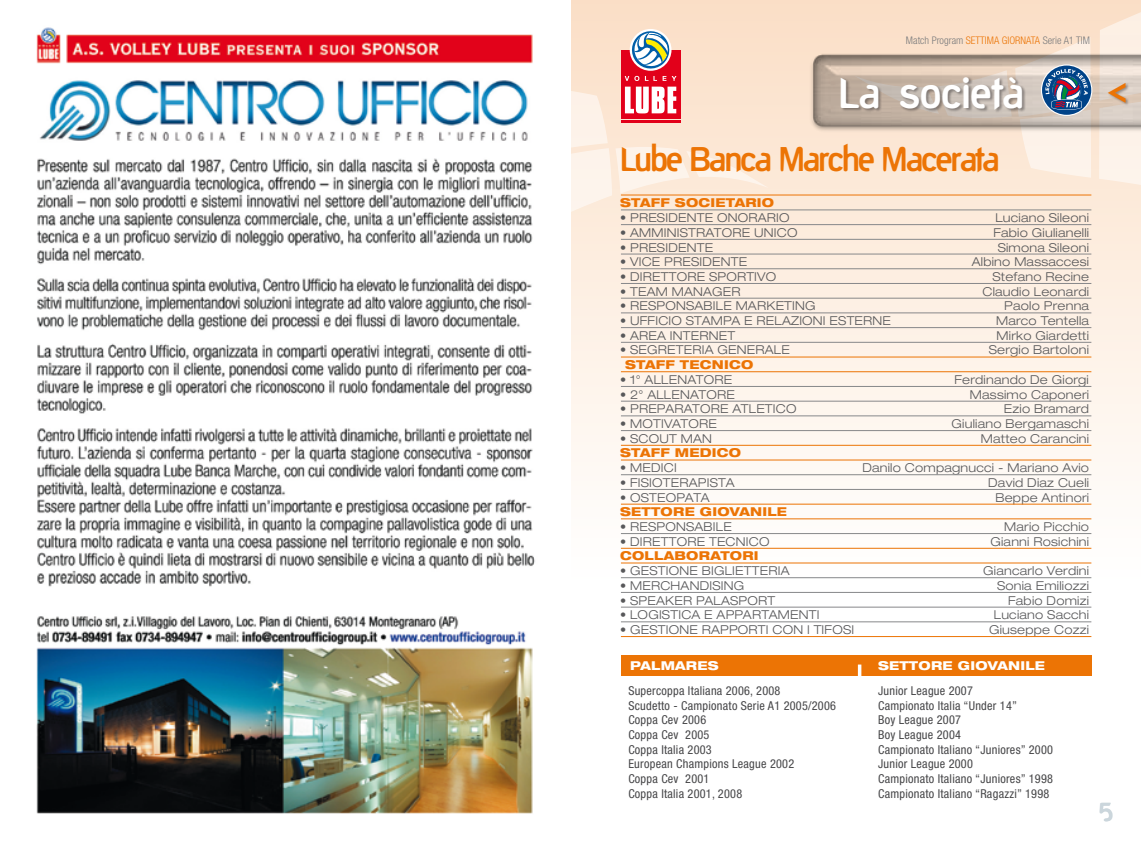
<style>
.page{position:relative;width:1141px;height:844px;background:#fff}
.page>*{position:absolute;margin:0;border:0;box-sizing:border-box;transform-origin:0 0}
.t1{font:700 42px "Decon Struct";color:#fff}
.t2{font:700 33.25px "Decon Struct";letter-spacing:-.05em;color:#ec7405}
.t3{font:700 26.25px "Decon Struct";color:#cbd6dc}
.t4{font:300 expanded 12.25px "Helvetica Neue";letter-spacing:.02em;color:#58585a}
.t5{font:condensed 12.25px/14.7px "Helvetica Neue";letter-spacing:.02em;color:#464648}
.t6{font:800 expanded 12.25px "Helvetica Neue";letter-spacing:.02em;color:#ec7405}
.t7{font:800 expanded 12.25px "Helvetica Neue";letter-spacing:.02em;color:#fff}
.t8{font:300 condensed 10.5px "Helvetica Neue";color:#797a7c}
.s1{color:#ec7405}
</style>
<div class="page">
<svg style="left:571px;top:0;width:570px;height:579px"></svg>
<img style="left:789px;top:37px;width:310px;height:107px">
<div style="left:841px;top:77px;width:185px;height:36px;background:#1a171b;opacity:.4"></div>
<svg style="left:854px;top:37px;width:237px;height:141px;background:#d3c5ba"></svg>
<hr style="left:621px;top:224px;width:470px;height:1px;background:#87888a">
<hr style="left:621px;top:209px;width:470px;height:1px;background:#87888a">
<hr style="left:621px;top:194px;width:470px;height:1px;background:#ec7405">
<hr style="left:621px;top:239px;width:470px;height:1px;background:#87888a">
<hr style="left:621px;top:254px;width:470px;height:1px;background:#87888a">
<hr style="left:621px;top:268px;width:470px;height:1px;background:#87888a">
<hr style="left:621px;top:283px;width:470px;height:1px;background:#87888a">
<hr style="left:621px;top:298px;width:470px;height:1px;background:#87888a">
<hr style="left:621px;top:312px;width:470px;height:1px;background:#87888a">
<hr style="left:621px;top:327px;width:470px;height:1px;background:#87888a">
<hr style="left:621px;top:342px;width:470px;height:1px;background:#87888a">
<hr style="left:621px;top:356px;width:470px;height:1px;background:#ec7405">
<hr style="left:621px;top:371px;width:470px;height:1px;background:#ec7405">
<hr style="left:621px;top:386px;width:470px;height:1px;background:#87888a">
<hr style="left:621px;top:401px;width:470px;height:1px;background:#87888a">
<hr style="left:621px;top:415px;width:470px;height:1px;background:#87888a">
<hr style="left:621px;top:430px;width:470px;height:1px;background:#87888a">
<hr style="left:621px;top:445px;width:470px;height:1px;background:#ec7405">
<hr style="left:621px;top:459px;width:470px;height:1px;background:#ec7405">
<hr style="left:621px;top:474px;width:470px;height:1px;background:#87888a">
<hr style="left:621px;top:489px;width:470px;height:1px;background:#87888a">
<hr style="left:621px;top:503px;width:470px;height:1px;background:#ec7405">
<hr style="left:621px;top:518px;width:470px;height:1px;background:#ec7405">
<hr style="left:621px;top:533px;width:470px;height:1px;background:#87888a">
<hr style="left:621px;top:547px;width:470px;height:1px;background:#ec7405">
<hr style="left:621px;top:562px;width:470px;height:1px;background:#ec7405">
<hr style="left:621px;top:577px;width:470px;height:1px;background:#87888a">
<hr style="left:621px;top:592px;width:470px;height:1px;background:#87888a">
<hr style="left:621px;top:606px;width:470px;height:1px;background:#87888a">
<hr style="left:621px;top:621px;width:470px;height:1px;background:#87888a">
<hr style="left:621px;top:636px;width:470px;height:1px;background:#ec7405">
<div style="left:621px;top:654px;width:470px;height:21px;background:#ec7405"></div>
<svg style="left:858px;top:664px;width:3px;height:11px"></svg>
<svg style="left:571px;top:29px;width:198px;height:197px;background:#f6d7ca"></svg>
<img style="left:36px;top:27px;width:499px;height:787px">
<svg style="left:1099px;top:0;width:42px;height:188px;background:#ebded2"></svg>
<p class="t8" style="left:906px;top:35px;width:185px">Match Program <span class="s1">SETTIMA GIORNATA</span> Serie A1 TIM</p>
<h1 class="t1" style="left:838px;top:70px;width:187px">La società</h1>
<h2 class="t2" style="left:620px;top:141px;width:381px">Lube Banca Marche Macerata</h2>
<p class="t6" style="left:620px;top:195px;width:156px">STAFF SOCIETARIO</p>
<p class="t4" style="left:620px;top:210px;width:171px">• PRESIDENTE ONORARIO</p>
<p class="t4" style="left:995px;top:210px;width:95px">Luciano Sileoni</p>
<p class="t4" style="left:620px;top:225px;width:179px">• AMMINISTRATORE UNICO</p>
<p class="t4" style="left:993px;top:225px;width:97px">Fabio Giulianelli</p>
<p class="t4" style="left:620px;top:240px;width:95px">• PRESIDENTE</p>
<p class="t4" style="left:998px;top:240px;width:93px">Simona Sileoni</p>
<p class="t4" style="left:620px;top:254px;width:129px">• VICE PRESIDENTE</p>
<p class="t4" style="left:972px;top:254px;width:119px">Albino Massaccesi</p>
<p class="t4" style="left:620px;top:269px;width:158px">• DIRETTORE SPORTIVO</p>
<p class="t4" style="left:992px;top:269px;width:98px">Stefano Recine</p>
<p class="t4" style="left:620px;top:284px;width:122px">• TEAM MANAGER</p>
<p class="t4" style="left:982px;top:284px;width:108px">Claudio Leonardi</p>
<p class="t4" style="left:620px;top:298px;width:197px">• RESPONSABILE MARKETING</p>
<p class="t4" style="left:1004px;top:298px;width:86px">Paolo Prenna</p>
<p class="t4" style="left:620px;top:313px;width:272px">• UFFICIO STAMPA E RELAZIONI ESTERNE</p>
<p class="t4" style="left:996px;top:313px;width:95px">Marco Tentella</p>
<p class="t4" style="left:620px;top:328px;width:117px">• AREA INTERNET</p>
<p class="t4" style="left:997px;top:328px;width:94px">Mirko Giardetti</p>
<p class="t4" style="left:620px;top:343px;width:171px">• SEGRETERIA GENERALE</p>
<p class="t4" style="left:989px;top:343px;width:102px">Sergio Bartoloni</p>
<p class="t6" style="left:625px;top:357px;width:130px">STAFF TECNICO</p>
<p class="t4" style="left:620px;top:372px;width:114px">• 1° ALLENATORE</p>
<p class="t4" style="left:954px;top:372px;width:136px">Ferdinando De Giorgi</p>
<p class="t4" style="left:620px;top:387px;width:116px">• 2° ALLENATORE</p>
<p class="t4" style="left:970px;top:387px;width:121px">Massimo Caponeri</p>
<p class="t4" style="left:620px;top:401px;width:178px">• PREPARATORE ATLETICO</p>
<p class="t4" style="left:1004px;top:401px;width:87px">Ezio Bramard</p>
<p class="t4" style="left:620px;top:416px;width:98px">• MOTIVATORE</p>
<p class="t4" style="left:952px;top:416px;width:139px">Giuliano Bergamaschi</p>
<p class="t4" style="left:620px;top:431px;width:93px">• SCOUT MAN</p>
<p class="t4" style="left:981px;top:431px;width:110px">Matteo Carancini</p>
<p class="t6" style="left:620px;top:445px;width:122px">STAFF MEDICO</p>
<p class="t4" style="left:620px;top:460px;width:58px">• MEDICI</p>
<p class="t4" style="left:862px;top:460px;width:228px">Danilo Compagnucci - Mariano Avio</p>
<p class="t4" style="left:620px;top:475px;width:116px">• FISIOTERAPISTA</p>
<p class="t4" style="left:988px;top:475px;width:102px">David Diaz Cueli</p>
<p class="t4" style="left:620px;top:490px;width:91px">• OSTEOPATA</p>
<p class="t4" style="left:995px;top:490px;width:95px">Beppe Antinori</p>
<p class="t6" style="left:620px;top:504px;width:168px">SETTORE GIOVANILE</p>
<p class="t4" style="left:620px;top:519px;width:113px">• RESPONSABILE</p>
<p class="t4" style="left:1004px;top:519px;width:86px">Mario Picchio</p>
<p class="t4" style="left:620px;top:534px;width:151px">• DIRETTORE TECNICO</p>
<p class="t4" style="left:990px;top:534px;width:100px">Gianni Rosichini</p>
<p class="t6" style="left:620px;top:548px;width:140px">COLLABORATORI</p>
<p class="t4" style="left:620px;top:563px;width:171px">• GESTIONE BIGLIETTERIA</p>
<p class="t4" style="left:983px;top:563px;width:107px">Giancarlo Verdini</p>
<p class="t4" style="left:620px;top:578px;width:126px">• MERCHANDISING</p>
<p class="t4" style="left:997px;top:578px;width:94px">Sonia Emiliozzi</p>
<p class="t4" style="left:620px;top:592px;width:157px">• SPEAKER PALASPORT</p>
<p class="t4" style="left:1008px;top:592px;width:82px">Fabio Domizi</p>
<p class="t4" style="left:620px;top:607px;width:201px">• LOGISTICA E APPARTAMENTI</p>
<p class="t4" style="left:994px;top:607px;width:97px">Luciano Sacchi</p>
<p class="t4" style="left:620px;top:622px;width:236px">• GESTIONE RAPPORTI CON I TIFOSI</p>
<p class="t4" style="left:989px;top:622px;width:102px">Giuseppe Cozzi</p>
<p class="t7" style="left:630px;top:658px;width:90px">PALMARES</p>
<p class="t7" style="left:878px;top:658px;width:168px">SETTORE GIOVANILE</p>
<p class="t5" style="left:628px;top:682px;width:209px">Supercoppa Italiana 2006, 2008<br>Scudetto - Campionato Serie A1 2005/2006<br>Coppa Cev 2006<br>Coppa Cev 2005<br>Coppa Italia 2003<br>European Champions League 2002<br>Coppa Cev 2001<br>Coppa Italia 2001, 2008</p>
<p class="t5" style="left:878px;top:682px;width:177px">Junior League 2007<br>Campionato Italia “Under 14”<br>Boy League 2007<br>Boy League 2004<br>Campionato Italiano “Juniores” 2000<br>Junior League 2000<br>Campionato Italiano “Juniores” 1998<br>Campionato Italiano “Ragazzi” 1998</p>
<h3 class="t3" style="left:1099px;top:792px;width:17px">5</h3>
</div>
